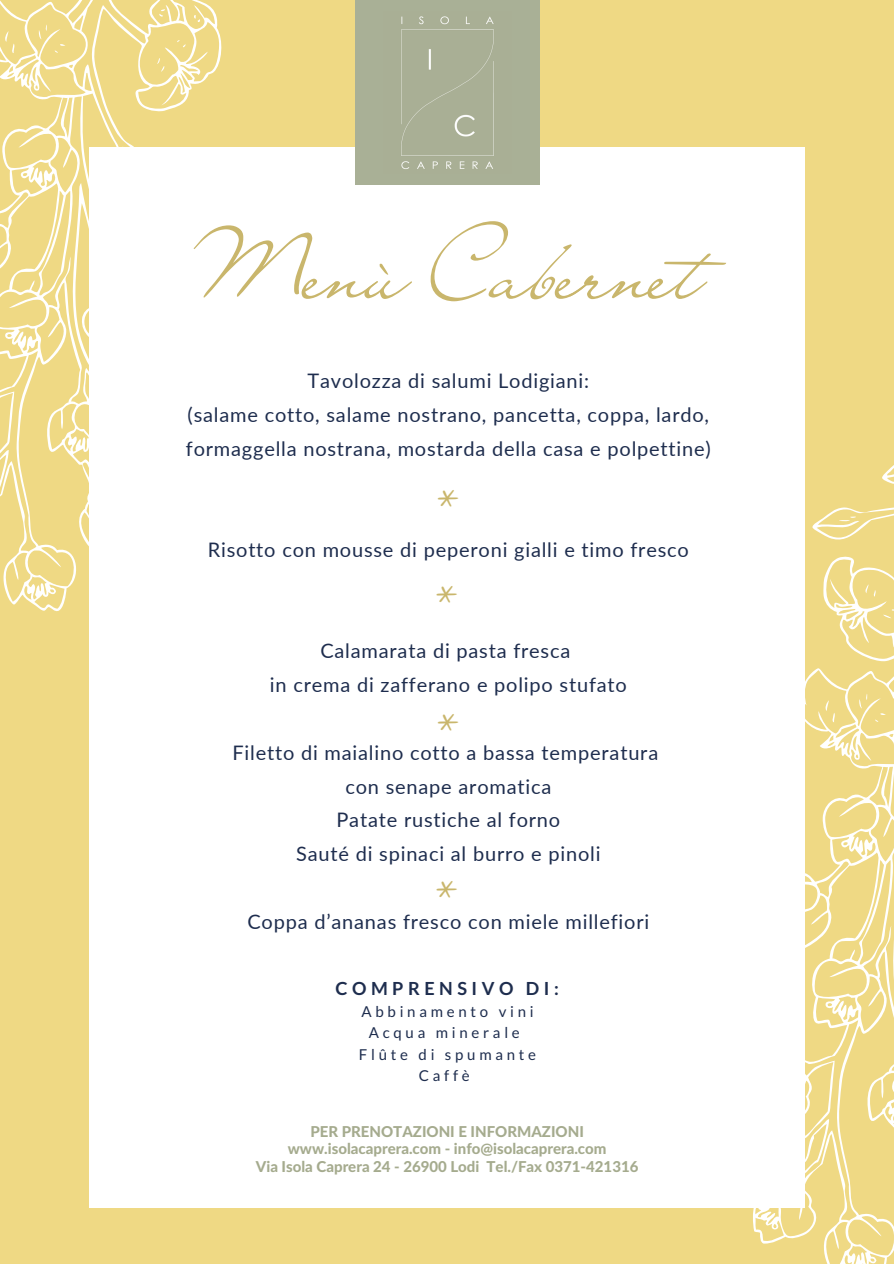
<style>
.page{position:relative;width:894px;height:1264px;background:#fff}
.page>*{position:absolute;margin:0;border:0;box-sizing:border-box;transform-origin:0 0}
.t1{font:87.15px "Liana";color:#c9b66c}
.t2{font:48.45px "Allura";color:#c9b66c}
.t3{font:19.95px/33.8px "Lato";letter-spacing:.04em;color:#1e2d4e}
.t4{font:700 18px "Lato";letter-spacing:.25em;color:#1e2d4e}
.t5{font:800 15px "Lato Latin";color:#a5ab8e}
.t6{font:15px "Lato";letter-spacing:.25em;color:#1e2d4e}
</style>
<div class="page">
<div style="left:0;top:0;width:893px;height:1263px;background:#efd984"></div>
<svg style="left:0;top:0;width:272px;height:612px"></svg>
<svg style="left:695px;top:300px;width:198px;height:963px"></svg>
<div style="left:89px;top:148px;width:715px;height:1059px;background:#fff"></div>
<div style="left:354px;top:0;width:185px;height:185px;background:#a9b096"></div>
<img style="left:401px;top:16px;width:93px;height:153px">
<p class="t1" style="left:191px;top:215px;width:514px">Menù Cabernet</p>
<p class="t3" style="left:307px;top:363px;width:283px">Tavolozza di salumi Lodigiani:</p>
<p class="t3" style="left:186px;top:397px;width:526px">(salame cotto, salame nostrano, pancetta, coppa, lardo, formaggella nostrana, mostarda della casa e polpettine)</p>
<p class="t2" style="left:432px;top:476px;width:33px">*</p>
<p class="t3" style="left:208px;top:532px;width:482px">Risotto con mousse di peperoni gialli e timo fresco</p>
<p class="t2" style="left:431px;top:572px;width:33px">*</p>
<p class="t3" style="left:320px;top:633px;width:251px">Calamarata di pasta fresca</p>
<p class="t3" style="left:270px;top:667px;width:358px">in crema di zafferano e polipo stufato</p>
<p class="t2" style="left:432px;top:700px;width:33px">*</p>
<p class="t3" style="left:232px;top:735px;width:427px">Filetto di maialino cotto a bassa temperatura</p>
<p class="t3" style="left:345px;top:769px;width:207px">con senape aromatica</p>
<p class="t3" style="left:336px;top:802px;width:225px">Patate rustiche al forno</p>
<p class="t3" style="left:296px;top:836px;width:306px">Sauté di spinaci al burro e pinoli</p>
<p class="t2" style="left:431px;top:866px;width:33px">*</p>
<p class="t3" style="left:247px;top:904px;width:403px">Coppa d’ananas fresco con miele millefiori</p>
<p class="t4" style="left:335px;top:977px;width:225px">COMPRENSIVO DI:</p>
<p class="t6" style="left:361px;top:1001px;width:174px">Abbinamento vini</p>
<p class="t6" style="left:368px;top:1023px;width:152px">Acqua minerale</p>
<p class="t6" style="left:359px;top:1044px;width:179px">Flûte di spumante</p>
<p class="t6" style="left:418px;top:1066px;width:52px">Caffè</p>
<p class="t5" style="left:310px;top:1124px;width:275px">PER PRENOTAZIONI E INFORMAZIONI</p>
<p class="t5" style="left:288px;top:1142px;width:320px">www.isolacaprera.com - info@isolacaprera.com</p>
<p class="t5" style="left:256px;top:1159px;width:384px">Via Isola Caprera 24 - 26900 Lodi Tel./Fax 0371-421316</p>
</div>
